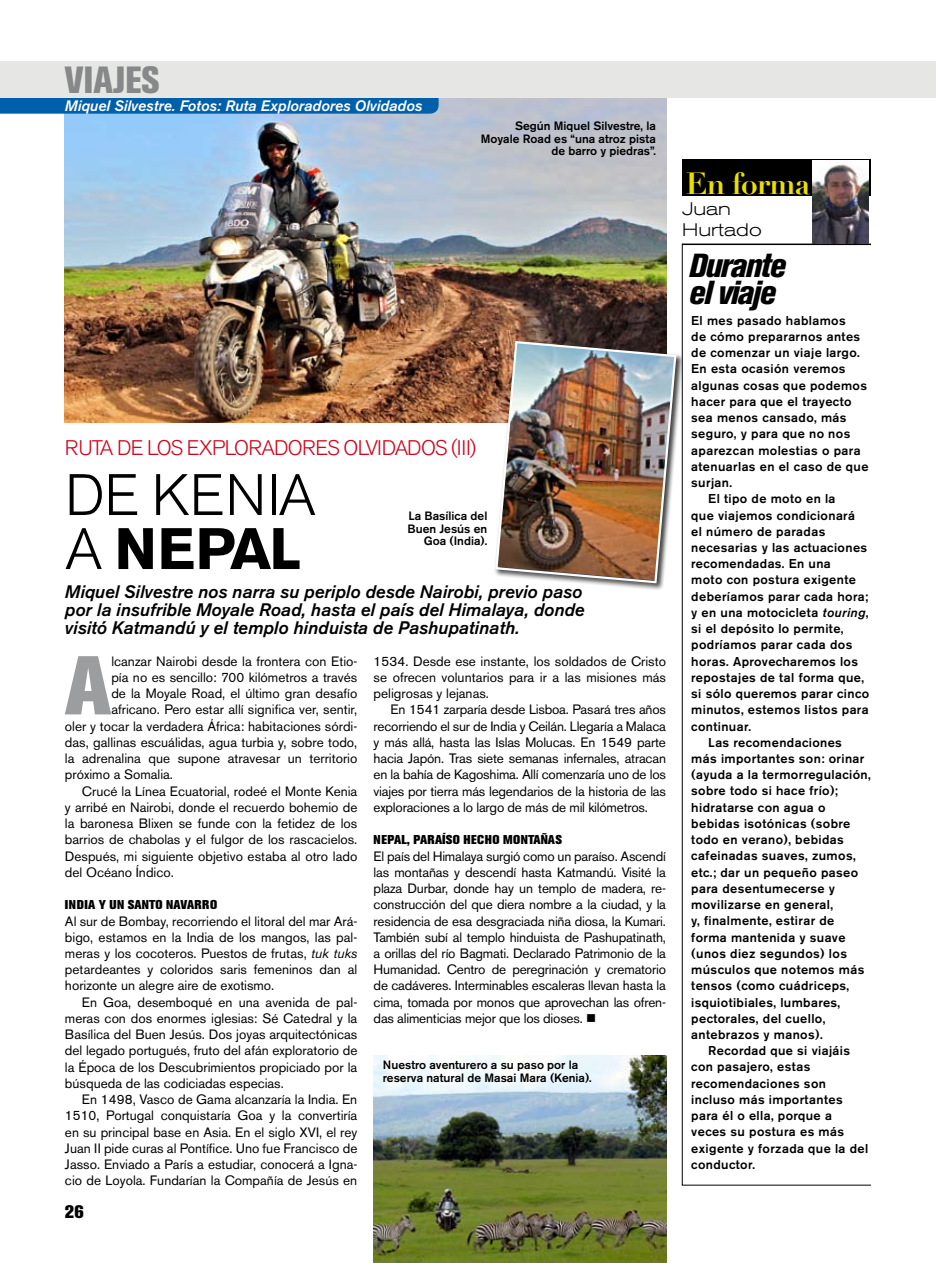
<style>
.page{position:relative;width:936px;height:1263px;background:#fff}
.page>*{position:absolute;margin:0;border:0;box-sizing:border-box;transform-origin:0 0}
.t1{font:800 82.5px "Akzidenz Grotesk BE";color:#9c9d9f}
.t2{font:300 57.9px/54px "Akzidenz Grotesk BE";letter-spacing:-.01em;color:#000}
.t3{font:800 condensed 37.5px "Akzidenz Grotesk BE";letter-spacing:-.005em;color:#87888a}
.t4{font:italic 800 condensed 33px/27px "Akzidenz Grotesk BE";letter-spacing:-.04em;color:#000}
.t5{font:700 29.85px "Didot";letter-spacing:-.03em;color:#e9e000}
.t6{font:300 21px "Akzidenz Grotesk BE";letter-spacing:-.03em;color:#cd071e}
.t7{font:italic 500 18px/18px "Akzidenz Grotesk BE";color:#000}
.t8{font:300 expanded 18px/21.6px "Akzidenz Grotesk BE";color:#000}
.t9{font:800 18px "Akzidenz Grotesk BE";color:#000}
.t10{font:italic 500 15px "Akzidenz Grotesk BE";color:#fff}
.t11{font:13.5px/16.2px "Akzidenz Grotesk BE";color:#000;text-align:justify}
.t12{font:500 12.75px "Akzidenz Grotesk BE";letter-spacing:.03em;color:#000}
.t13{font:800 12.75px "Akzidenz Grotesk BE";letter-spacing:.02em;color:#000}
.t14{font:500 12px/12.8px "Akzidenz Grotesk BE";color:#000;text-align:right}
.s1{font-weight:700}
.s2{font-style:italic}
</style>
<div class="page">
<img style="left:65px;top:97px;width:601px;height:325px">
<svg style="left:0;top:97px;width:438px;height:17px;background:#1169ad"></svg>
<div style="left:0;top:61px;width:935px;height:36px;background:#e6e6e4"></div>
<div style="left:493px;top:339px;width:196px;height:258px;background:#000;opacity:.75"></div>
<img style="left:494px;top:340px;width:183px;height:244px">
<img style="left:373px;top:1055px;width:293px;height:208px">
<svg style="left:682px;top:243px;width:189px;height:942px"></svg>
<div style="left:682px;top:159px;width:188px;height:37px;background:#000"></div>
<hr style="left:682px;top:244px;width:188px;height:1px;background:#000">
<img style="left:812px;top:161px;width:56px;height:83px">
<h3 class="t3" style="left:65px;top:59px;width:96px">VIAJES</h3>
<p class="t10" style="left:65px;top:97px;width:359px">Miquel Silvestre. Fotos: Ruta Exploradores Olvidados</p>
<p class="t14" style="left:481px;top:119px;width:177px">Según Miquel Silvestre, la<br>Moyale Road es “una atroz pista de barro y piedras”.</p>
<h3 class="t6" style="left:65px;top:436px;width:413px">RUTA DE LOS EXPLORADORES OLVIDADOS (III)</h3>
<h2 class="t2" style="left:65px;top:469px;width:252px">DE KENIA<br>A <span class="s1">NEPAL</span></h2>
<h3 class="t7" style="left:65px;top:583px;width:521px">Miquel Silvestre nos narra su periplo desde Nairobi, previo paso por la insufrible Moyale Road, hasta el país del Himalaya, donde visitó Katmandú y el templo hinduista de Pashupatinath.</h3>
<p class="t14" style="left:407px;top:509px;width:81px">La Basílica del<br>Buen Jesús en<br>Goa (India).</p>
<h1 class="t1" style="left:65px;top:638px;width:48px">A</h1>
<p class="t11" style="left:111px;top:653px;width:247px">lcanzar Nairobi desde la frontera con Etio-</p>
<p class="t11" style="left:111px;top:669px;width:247px">pía no es sencillo: 700 kilómetros a través</p>
<p class="t11" style="left:111px;top:685px;width:247px">de la Moyale Road, el último gran desafío</p>
<p class="t11" style="left:111px;top:702px;width:247px">africano. Pero estar allí significa ver, sentir,</p>
<p class="t11" style="left:65px;top:718px;width:294px">oler y tocar la verdadera África: habitaciones sórdi-</p>
<p class="t11" style="left:65px;top:734px;width:294px">das, gallinas escuálidas, agua turbia y, sobre todo,</p>
<p class="t11" style="left:65px;top:750px;width:294px">la adrenalina que supone atravesar un territorio</p>
<p class="t11" style="left:65px;top:767px;width:110px">próximo a Somalia.</p>
<p class="t11" style="left:82px;top:783px;width:277px">Crucé la Línea Ecuatorial, rodeé el Monte Kenia</p>
<p class="t11" style="left:65px;top:799px;width:294px">y arribé en Nairobi, donde el recuerdo bohemio de</p>
<p class="t11" style="left:65px;top:815px;width:294px">la baronesa Blixen se funde con la fetidez de los</p>
<p class="t11" style="left:65px;top:831px;width:294px">barrios de chabolas y el fulgor de los rascacielos.</p>
<p class="t11" style="left:65px;top:848px;width:294px">Después, mi siguiente objetivo estaba al otro lado</p>
<p class="t11" style="left:65px;top:864px;width:110px">del Océano Índico.</p>
<p class="t13" style="left:65px;top:897px;width:154px">INDIA Y UN SANTO NAVARRO</p>
<p class="t11" style="left:65px;top:913px;width:294px">Al sur de Bombay, recorriendo el litoral del mar Ará&shy;bigo, estamos en la India de los mangos, las pal&shy;meras y los cocoteros. Puestos de frutas, <span class="s2">tuk tuks </span>petardeantes y coloridos saris femeninos dan al horizonte un alegre aire de exotismo.</p>
<p class="t11" style="left:65px;top:994px;width:294px;text-indent:17px">En Goa, desemboqué en una avenida de pal&shy;meras con dos enormes iglesias: Sé Catedral y la Basílica del Buen Jesús. Dos joyas arquitectónicas del legado portugués, fruto del afán exploratorio de la Época de los Descubrimientos propiciado por la búsqueda de las codiciadas especias.</p>
<p class="t11" style="left:65px;top:1091px;width:294px;text-indent:17px">En 1498, Vasco de Gama alcanzaría la India. En 1510, Portugal conquistaría Goa y la convertiría en su principal base en Asia. En el siglo XVI, el rey Juan II pide curas al Pontífice. Uno fue Francisco de Jasso. Enviado a París a estudiar, conocerá a Igna&shy;cio de Loyola. Fundarían la Compañía de Jesús en</p>
<h3 class="t9" style="left:65px;top:1201px;width:20px">26</h3>
<p class="t11" style="left:373px;top:653px;width:294px">1534. Desde ese instante, los soldados de Cristo se ofrecen voluntarios para ir a las misiones más peligrosas y lejanas.</p>
<p class="t11" style="left:373px;top:702px;width:294px;text-indent:17px">En 1541 zarparía desde Lisboa. Pasará tres años recorriendo el sur de India y Ceilán. Llegaría a Malaca y más allá, hasta las Islas Molucas. En 1549 parte hacia Japón. Tras siete semanas infernales, atracan en la bahía de Kagoshima. Allí comenzaría uno de los viajes por tierra más legendarios de la historia de las exploraciones a lo largo de más de mil kilómetros.</p>
<p class="t13" style="left:373px;top:832px;width:190px">NEPAL, PARAÍSO HECHO MONTAÑAS</p>
<p class="t11" style="left:373px;top:848px;width:294px">El país del Himalaya surgió como un paraíso. Ascendí las montañas y descendí hasta Katmandú. Visité la plaza Durbar, donde hay un templo de madera, re&shy;construcción del que diera nombre a la ciudad, y la residencia de esa desgraciada niña diosa, la Kumari.<br>También subí al templo hinduista de Pashupatinath, a orillas del río Bagmati. Declarado Patrimonio de la Humanidad. Centro de peregrinación y crematorio de cadáveres. Interminables escaleras llevan hasta la cima, tomada por monos que aprovechan las ofren&shy;das alimenticias mejor que los dioses. ■</p>
<p class="t14" style="left:383px;top:1058px;width:210px;text-align:left">Nuestro aventurero a su paso por la reserva natural de Masai Mara (Kenia).</p>
<h3 class="t5" style="left:685px;top:165px;width:126px">En forma</h3>
<h3 class="t8" style="left:682px;top:198px;width:81px">Juan<br>Hurtado</h3>
<h3 class="t4" style="left:688px;top:253px;width:99px">Durante el viaje</h3>
<p class="t12" style="left:691px;top:312px;width:156px">El mes pasado hablamos</p>
<p class="t12" style="left:691px;top:329px;width:170px">de cómo prepararnos antes</p>
<p class="t12" style="left:691px;top:345px;width:170px">de comenzar un viaje largo.</p>
<p class="t12" style="left:691px;top:361px;width:156px">En esta ocasión veremos</p>
<p class="t12" style="left:691px;top:377px;width:177px">algunas cosas que podemos</p>
<p class="t12" style="left:691px;top:394px;width:162px">hacer para que el trayecto</p>
<p class="t12" style="left:691px;top:410px;width:157px">sea menos cansado, más</p>
<p class="t12" style="left:691px;top:426px;width:160px">seguro, y para que no nos</p>
<p class="t12" style="left:691px;top:442px;width:171px">aparezcan molestias o para</p>
<p class="t12" style="left:691px;top:458px;width:179px">atenuarlas en el caso de que</p>
<p class="t12" style="left:691px;top:475px;width:42px">surjan.</p>
<p class="t12" style="left:708px;top:491px;width:129px">El tipo de moto en la</p>
<p class="t12" style="left:691px;top:507px;width:165px">que viajemos condicionará</p>
<p class="t12" style="left:691px;top:523px;width:135px">el número de paradas</p>
<p class="t12" style="left:691px;top:540px;width:177px">necesarias y las actuaciones</p>
<p class="t12" style="left:691px;top:556px;width:141px">recomendadas. En una</p>
<p class="t12" style="left:691px;top:572px;width:166px">moto con postura exigente</p>
<p class="t12" style="left:691px;top:588px;width:179px">deberíamos parar cada hora;</p>
<p class="t12" style="left:691px;top:605px;width:179px">y en una motocicleta <span class="s2">touring</span>,</p>
<p class="t12" style="left:691px;top:621px;width:154px">si el depósito lo permite,</p>
<p class="t12" style="left:691px;top:637px;width:162px">podríamos parar cada dos</p>
<p class="t12" style="left:691px;top:653px;width:168px">horas. Aprovecharemos los</p>
<p class="t12" style="left:691px;top:669px;width:174px">repostajes de tal forma que,</p>
<p class="t12" style="left:691px;top:686px;width:179px">si sólo queremos parar cinco</p>
<p class="t12" style="left:691px;top:702px;width:179px">minutos, estemos listos para</p>
<p class="t12" style="left:691px;top:718px;width:61px">continuar.</p>
<p class="t12" style="left:708px;top:734px;width:135px">Las recomendaciones</p>
<p class="t12" style="left:691px;top:751px;width:175px">más importantes son: orinar</p>
<p class="t12" style="left:691px;top:767px;width:181px">(ayuda a la termorregulación,</p>
<p class="t12" style="left:691px;top:783px;width:148px">sobre todo si hace frío);</p>
<p class="t12" style="left:691px;top:799px;width:136px">hidratarse con agua o</p>
<p class="t12" style="left:691px;top:816px;width:160px">bebidas isotónicas (sobre</p>
<p class="t12" style="left:691px;top:832px;width:154px">todo en verano), bebidas</p>
<p class="t12" style="left:691px;top:848px;width:166px">cafeinadas suaves, zumos,</p>
<p class="t12" style="left:691px;top:864px;width:168px">etc.; dar un pequeño paseo</p>
<p class="t12" style="left:691px;top:880px;width:145px">para desentumecerse y</p>
<p class="t12" style="left:691px;top:897px;width:143px">movilizarse en general,</p>
<p class="t12" style="left:691px;top:913px;width:145px">y, finalmente, estirar de</p>
<p class="t12" style="left:691px;top:929px;width:156px">forma mantenida y suave</p>
<p class="t12" style="left:691px;top:945px;width:157px">(unos diez segundos) los</p>
<p class="t12" style="left:691px;top:962px;width:174px">músculos que notemos más</p>
<p class="t12" style="left:691px;top:978px;width:159px">tensos (como cuádriceps,</p>
<p class="t12" style="left:691px;top:994px;width:150px">isquiotibiales, lumbares,</p>
<p class="t12" style="left:691px;top:1010px;width:136px">pectorales, del cuello,</p>
<p class="t12" style="left:691px;top:1027px;width:133px">antebrazos y manos).</p>
<p class="t12" style="left:708px;top:1043px;width:143px">Recordad que si viajáis</p>
<p class="t12" style="left:691px;top:1059px;width:120px">con pasajero, estas</p>
<p class="t12" style="left:691px;top:1075px;width:136px">recomendaciones son</p>
<p class="t12" style="left:691px;top:1091px;width:153px">incluso más importantes</p>
<p class="t12" style="left:691px;top:1108px;width:142px">para él o ella, porque a</p>
<p class="t12" style="left:691px;top:1124px;width:154px">veces su postura es más</p>
<p class="t12" style="left:691px;top:1140px;width:178px">exigente y forzada que la del</p>
<p class="t12" style="left:691px;top:1156px;width:65px">conductor.</p>
</div>
